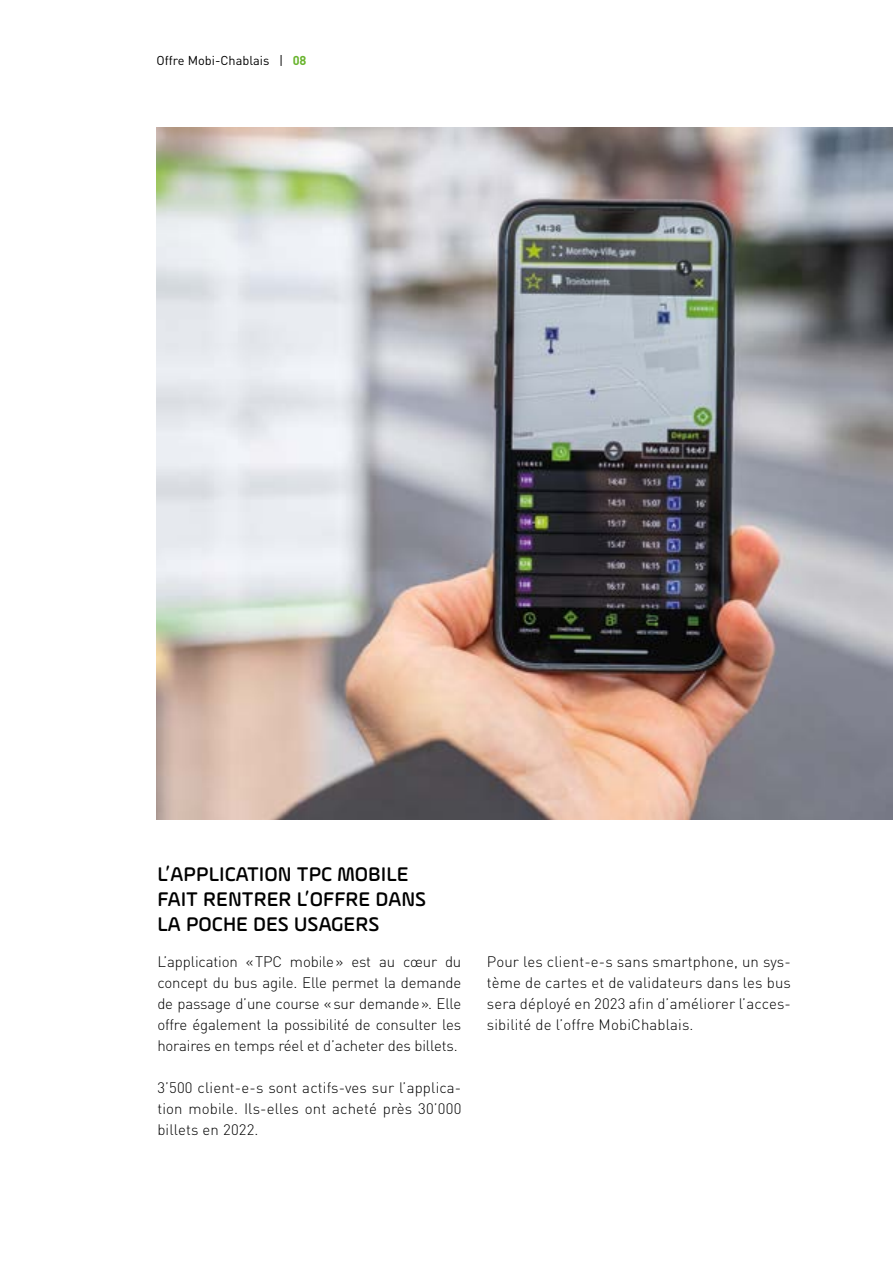
<style>
.page{position:relative;width:893px;height:1263px;background:#fff}
.page>*{position:absolute;margin:0;border:0;box-sizing:border-box;transform-origin:0 0}
.t1{font:500 21px/25px "Ample Soft";color:#000}
.t2{font:300 15px/21px "DIN Pro";letter-spacing:.01em;color:#000;text-align:justify}
.t3{font:12.75px "DINOT";color:#000}
.s1{font-family:"DIN Pro";font-weight:700;color:#69b42e}
</style>
<div class="page">
<img style="left:157px;top:128px;width:736px;height:692px">
<p class="t3" style="left:157px;top:52px;width:151px">Offre Mobi-Chablais | <span class="s1">08</span></p>
<h1 class="t1" style="left:157px;top:861px;width:270px">L’APPLICATION TPC MOBILE<br>FAIT RENTRER L’OFFRE DANS<br>LA POCHE DES USAGERS</h1>
<p class="t2" style="left:157px;top:950px;width:306px">L’application «TPC mobile» est au cœur du concept du bus agile. Elle permet la demande de passage d’une course «sur demande». Elle offre également la possibilité de consulter les horaires en temps réel et d’acheter des billets.</p>
<p class="t2" style="left:157px;top:1076px;width:306px">3’500 client-e-s sont actifs-ves sur l’applica&shy;tion mobile. Ils-elles ont acheté près 30’000 billets en 2022.</p>
<p class="t2" style="left:487px;top:950px;width:306px">Pour les client-e-s sans smartphone, un sys&shy;tème de cartes et de validateurs dans les bus sera déployé en 2023 afin d’améliorer l’acces&shy;sibilité de l’offre MobiChablais.</p>
</div>
